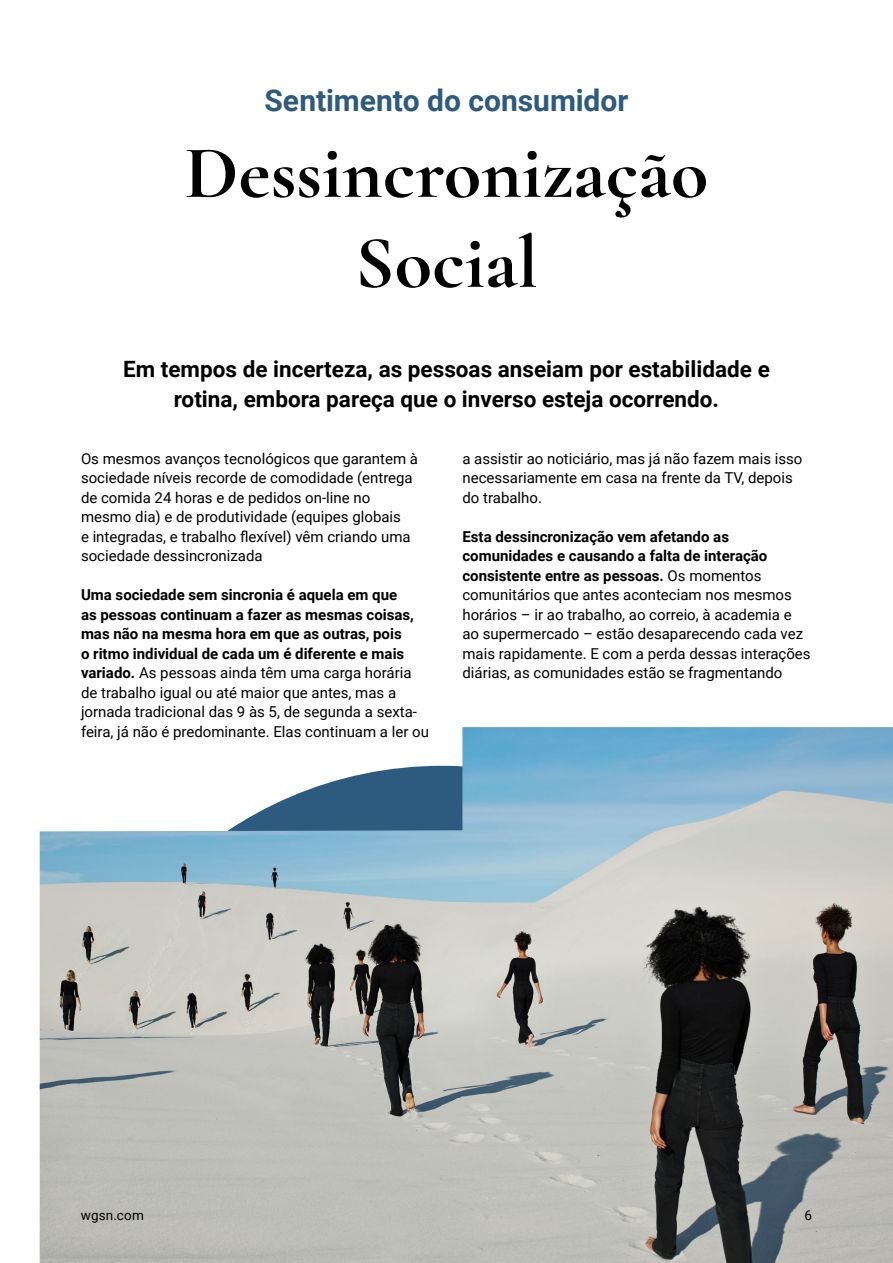
<style>
.page{position:relative;width:893px;height:1263px;background:#fff}
.page>*{position:absolute;margin:0;border:0;box-sizing:border-box;transform-origin:0 0}
.t1{font:700 75px/90px "Cormorant Garamond";color:#000;text-align:center}
.t2{font:700 30px "Roboto";color:#2d5a7f}
.t3{font:700 22.5px/30px "Roboto";color:#000;text-align:center}
.t4{font:15px/19.5px "Roboto";color:#000}
.t5{font:700 15px/19.5px "Roboto";color:#000}
.t6{font:13.5px "Roboto";letter-spacing:.01em;color:#000}
.s1{font-weight:400}
.s2{font-weight:700}
</style>
<div class="page">
<img style="left:40px;top:727px;width:853px;height:536px">
<h2 class="t2" style="left:265px;top:79px;width:365px">Sentimento do consumidor</h2>
<h1 class="t1" style="left:185px;top:127px;width:525px">Dessincronização<br>Social</h1>
<h3 class="t3" style="left:123px;top:353px;width:648px">Em tempos de incerteza, as pessoas anseiam por estabilidade e rotina, embora pareça que o inverso esteja ocorrendo.</h3>
<p class="t4" style="left:81px;top:448px;width:338px">Os mesmos avanços tecnológicos que garantem à sociedade níveis recorde de comodidade (entrega de comida 24 horas e de pedidos on-line no mesmo dia) e de produtividade (equipes globais<br>e integradas, e trabalho flexível) vêm criando uma sociedade dessincronizada</p>
<p class="t5" style="left:81px;top:584px;width:350px">Uma sociedade sem sincronia é aquela em que<br>as pessoas continuam a fazer as mesmas coisas, mas não na mesma hora em que as outras, pois<br>o ritmo individual de cada um é diferente e mais variado. <span class="s1">As pessoas ainda têm uma carga horária de trabalho igual ou até maior que antes, mas a jornada tradicional das 9 às 5, de segunda a sexta&shy;feira, já não é predominante. Elas continuam a ler ou</span></p>
<p class="t4" style="left:462px;top:448px;width:342px">a assistir ao noticiário, mas já não fazem mais isso necessariamente em casa na frente da TV, depois do trabalho.</p>
<p class="t4" style="left:462px;top:526px;width:350px"><span class="s2">Esta dessincronização vem afetando as comunidades e causando a falta de interação consistente entre as pessoas.</span> Os momentos comunitários que antes aconteciam nos mesmos horários – ir ao trabalho, ao correio, à academia e ao supermercado – estão desaparecendo cada vez mais rapidamente. E com a perda dessas interações diárias, as comunidades estão se fragmentando</p>
<p class="t6" style="left:81px;top:1206px;width:64px">wgsn.com</p>
<p class="t6" style="left:804px;top:1206px;width:9px">6</p>
</div>
